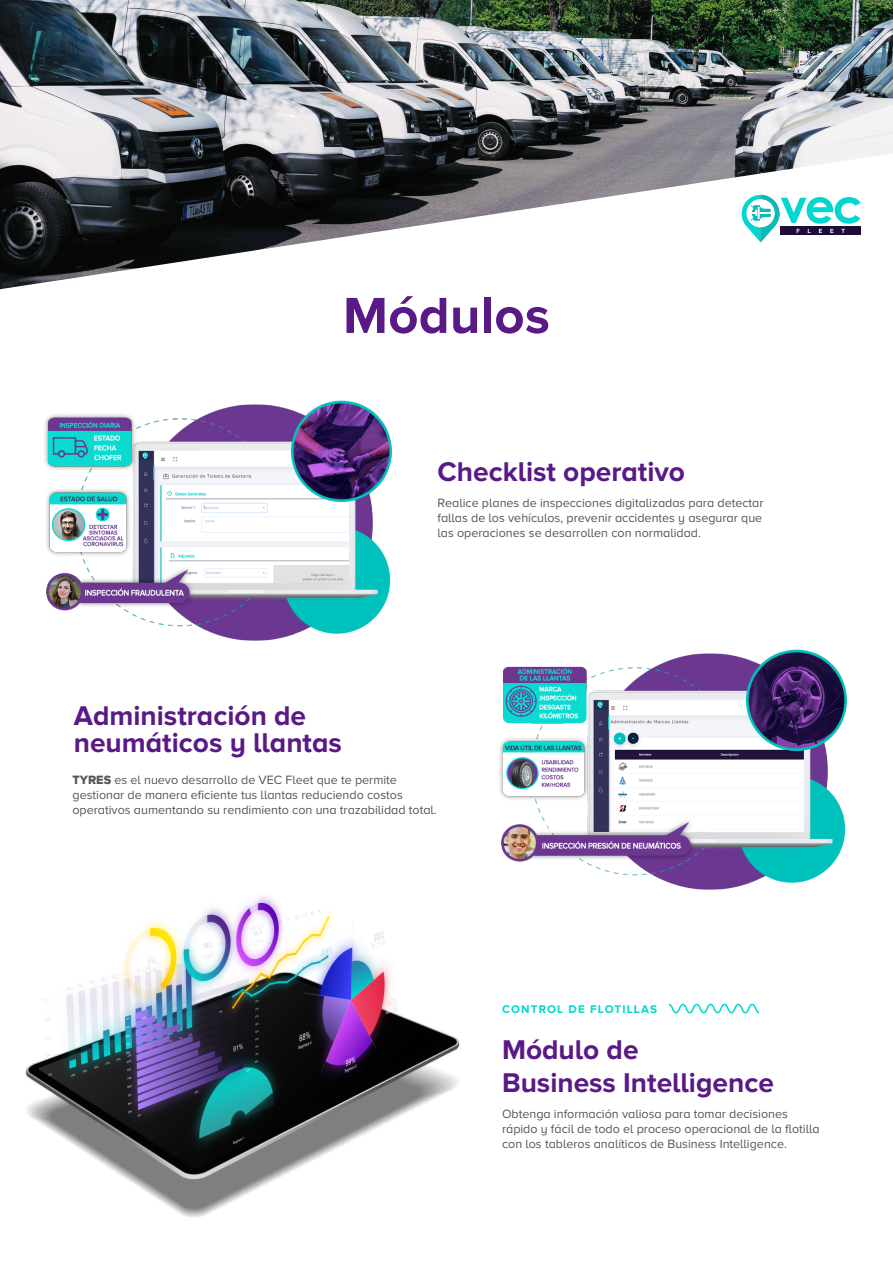
<style>
.page{position:relative;width:893px;height:1263px;background:#fff}
.page>*{position:absolute;margin:0;border:0;box-sizing:border-box;transform-origin:0 0}
.t1{font:700 52.5px "Proxima Nova";letter-spacing:.005em;color:#591987}
.t2{font:700 28.05px/33.8px "Proxima Nova A";color:#591987}
.t3{font:12.45px/15px "Proxima Nova A";color:#555}
.t4{font:700 11.55px "Proxima Nova";letter-spacing:.1em;color:#01d7cf}
.s1{font-family:"Proxima Nova A Extrabld"}
</style>
<div class="page">
<img style="left:499px;top:649px;width:348px;height:241px">
<img style="left:44px;top:400px;width:348px;height:241px">
<svg style="left:669px;top:1003px;width:91px;height:11px"></svg>
<img style="left:25px;top:896px;width:435px;height:322px">
<img style="left:0;top:0;width:893px;height:289px">
<h1 class="t1" style="left:343px;top:285px;width:208px">Módulos</h1>
<h2 class="t2" style="left:437px;top:455px;width:249px">Checklist operativo</h2>
<p class="t3" style="left:437px;top:496px;width:328px;text-align:justify">Realice planes de inspecciones digitalizadas para detectar fallas de los vehículos, prevenir accidentes y asegurar que las operaciones se desarrollen con normalidad.</p>
<h2 class="t2" style="left:74px;top:702px;width:270px;line-height:27px">Administración de neumáticos y llantas</h2>
<p class="t3" style="left:72px;top:772px;width:366px"><span class="s1">TYRES</span> es el nuevo desarrollo de VEC Fleet que te permite gestionar de manera eficiente tus llantas reduciendo costos operativos aumentando su rendimiento con una trazabilidad total.</p>
<p class="t4" style="left:502px;top:1003px;width:157px">CONTROL DE FLOTILLAS</p>
<h2 class="t2" style="left:502px;top:1033px;width:273px">Módulo de<br>Business Intelligence</h2>
<p class="t3" style="left:502px;top:1107px;width:319px">Obtenga información valiosa para tomar decisiones rápido y fácil de todo el proceso operacional de la flotilla con los tableros analíticos de Business Intelligence.</p>
</div>
